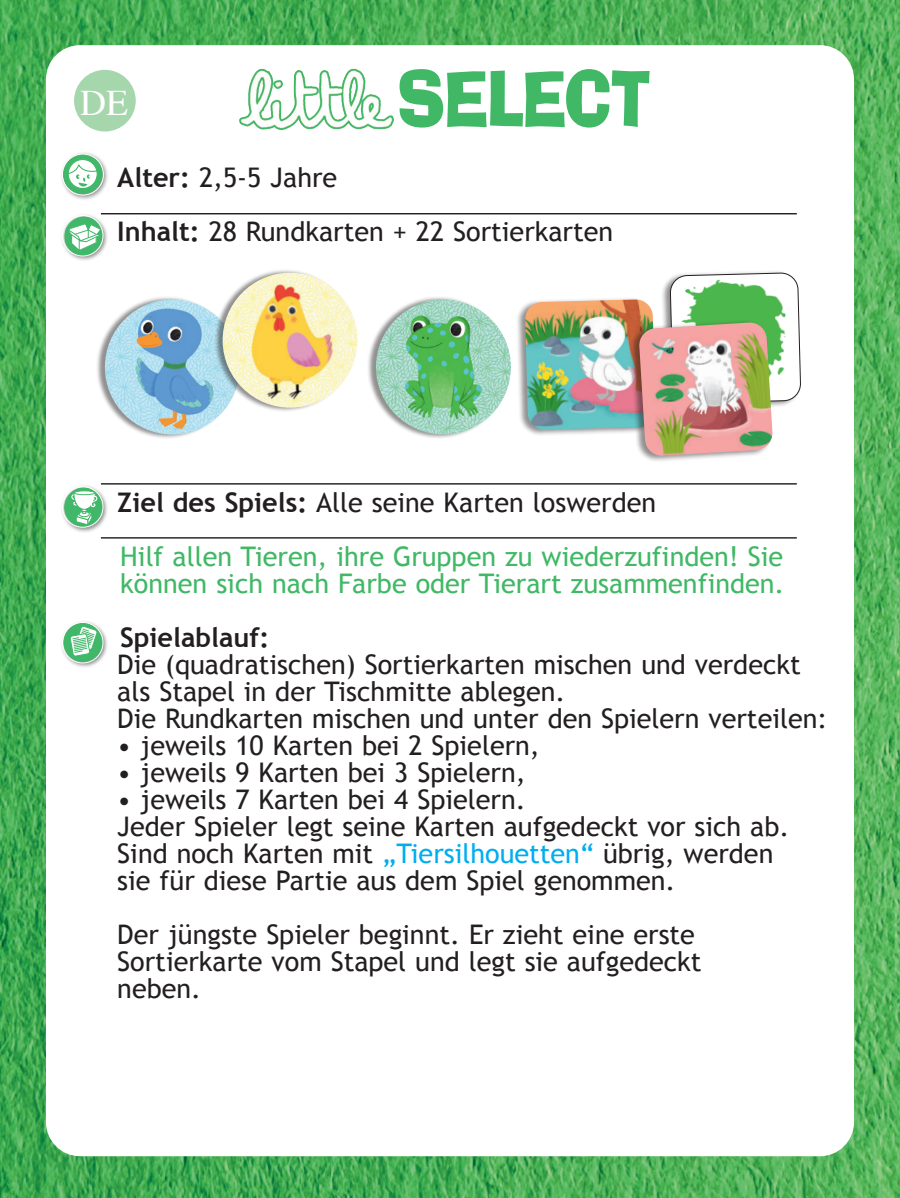
<style>
.page{position:relative;width:900px;height:1198px;background:#fff}
.page>*{position:absolute;margin:0;border:0;box-sizing:border-box;transform-origin:0 0}
.t1{font:74.4px "Ad Lib BT";letter-spacing:-.02em;color:#40b865;scale:.83 1}
.t2{font:36px "Times";color:#fff}
.Normal_e{font:27px/27px "Trebuchet MS";color:#231f20}
.Normal_e-2{font:27px/27px "Trebuchet MS";color:#40b865}
.Normal_e-3{font:700 27px "Trebuchet MS";color:#231f20}
.s1{font-weight:700}
.s2{color:#00aeef}
</style>
<div class="page">
<img style="left:0;top:0;width:900px;height:1197px">
<div style="left:46px;top:45px;width:808px;height:1111px;background:#fff;border-radius:34px"></div>
<hr style="left:101px;top:213px;width:696px;height:1px;background:#231f20">
<hr style="left:101px;top:483px;width:696px;height:1px;background:#231f20">
<hr style="left:101px;top:537px;width:696px;height:1px;background:#231f20">
<div style="left:60px;top:213px;width:48px;height:48px;background:#231f20;opacity:.5"></div>
<div style="left:62px;top:215px;width:41px;height:41px;border:1px solid #fff;border-radius:50%"></div>
<div style="left:60px;top:484px;width:48px;height:48px;background:#231f20;opacity:.5"></div>
<svg style="left:64px;top:487px;width:39px;height:40px"></svg>
<svg style="left:70px;top:492px;width:29px;height:35px"></svg>
<svg style="left:74px;top:491px;width:21px;height:4px"></svg>
<div style="left:74px;top:490px;width:21px;height:5px;border:1px solid #41b869;border-radius:50%"></div>
<div style="left:62px;top:486px;width:41px;height:41px;border:1px solid #fff;border-radius:50%"></div>
<div style="left:60px;top:619px;width:48px;height:49px;background:#231f20;opacity:.5"></div>
<svg style="left:63px;top:622px;width:40px;height:40px"></svg>
<div style="left:62px;top:622px;width:41px;height:41px;border:1px solid #fff;border-radius:50%"></div>
<div style="left:60px;top:151px;width:49px;height:50px;background:#231f20;opacity:.5"></div>
<div style="left:63px;top:154px;width:40px;height:40px;background:#41b869;border-radius:50%"></div>
<div style="left:68px;top:159px;width:30px;height:30px;border:1px solid #41b869;border-radius:50%"></div>
<svg style="left:67px;top:158px;width:31px;height:29px"></svg>
<svg style="left:64px;top:213px;width:39px;height:43px"></svg>
<div style="left:62px;top:154px;width:42px;height:41px;border:1px solid #fff;border-radius:50%"></div>
<div style="left:661px;top:270px;width:140px;height:140px;background:#231f20;opacity:.5"></div>
<svg style="left:670px;top:273px;width:131px;height:130px"></svg>
<div style="left:516px;top:297px;width:139px;height:139px;background:#231f20;opacity:.5"></div>
<img style="left:525px;top:299px;width:130px;height:131px">
<div style="left:630px;top:320px;width:143px;height:143px;background:#231f20;opacity:.5"></div>
<img style="left:639px;top:322px;width:134px;height:134px">
<div style="left:74px;top:70px;width:62px;height:61px;background:#a6d6ac;border-radius:50%"></div>
<img style="left:239px;top:68px;width:155px;height:62px">
<div style="left:96px;top:296px;width:142px;height:143px;background:#231f20;opacity:.5"></div>
<img style="left:105px;top:299px;width:135px;height:135px;border-radius:67px">
<div style="left:213px;top:269px;width:143px;height:143px;background:#231f20;opacity:.5"></div>
<img style="left:222px;top:273px;width:136px;height:135px">
<div style="left:367px;top:296px;width:142px;height:143px;background:#231f20;opacity:.5"></div>
<img style="left:376px;top:299px;width:135px;height:135px;border-radius:67px">
<svg style="left:0;top:0;width:5px;height:5px"></svg>
<svg style="left:0;top:1192px;width:5px;height:6px"></svg>
<svg style="left:895px;top:0;width:5px;height:5px"></svg>
<svg style="left:895px;top:1192px;width:5px;height:6px"></svg>
<p class="t2" style="left:80px;top:69px;width:49px">DE</p>
<p class="t1" style="left:397px;top:51px;width:307px">SELECT</p>
<p class="Normal_e" style="left:117px;top:165px;width:221px"><span class="s1">Alter:</span> 2,5-5 Jahre</p>
<p class="Normal_e" style="left:117px;top:219px;width:497px"><span class="s1">Inhalt:</span> 28 Rundkarten + 22 Sortierkarten</p>
<p class="Normal_e" style="left:117px;top:489px;width:540px"><span class="s1">Ziel des Spiels:</span> Alle seine Karten loswerden</p>
<p class="Normal_e-2" style="left:120px;top:543px;width:666px">Hilf allen Tieren, ihre Gruppen zu wiederzufinden! Sie können sich nach Farbe oder Tierart zusammenfinden.</p>
<p class="Normal_e-3" style="left:120px;top:620px;width:151px">Spielablauf:</p>
<p class="Normal_e" style="left:117px;top:651px;width:685px">Die (quadratischen) Sortierkarten mischen und verdeckt</p>
<p class="Normal_e" style="left:117px;top:678px;width:450px">als Stapel in der Tischmitte ablegen.</p>
<p class="Normal_e" style="left:117px;top:705px;width:711px">Die Rundkarten mischen und unter den Spielern verteilen:</p>
<p class="Normal_e" style="left:117px;top:732px;width:424px">• jeweils 10 Karten bei 2 Spielern,</p>
<p class="Normal_e" style="left:117px;top:759px;width:410px">• jeweils 9 Karten bei 3 Spielern,</p>
<p class="Normal_e" style="left:117px;top:786px;width:410px">• jeweils 7 Karten bei 4 Spielern.</p>
<p class="Normal_e" style="left:117px;top:813px;width:673px">Jeder Spieler legt seine Karten aufgedeckt vor sich ab.</p>
<p class="Normal_e" style="left:117px;top:840px;width:657px">Sind noch Karten mit <span class="s2">„Tiersilhouetten“</span> übrig, werden</p>
<p class="Normal_e" style="left:117px;top:867px;width:560px">sie für diese Partie aus dem Spiel genommen.</p>
<p class="Normal_e" style="left:117px;top:921px;width:586px">Der jüngste Spieler beginnt. Er zieht eine erste<br>Sortierkarte vom Stapel und legt sie aufgedeckt</p>
<p class="Normal_e" style="left:117px;top:975px;width:85px">neben.</p>
</div>
